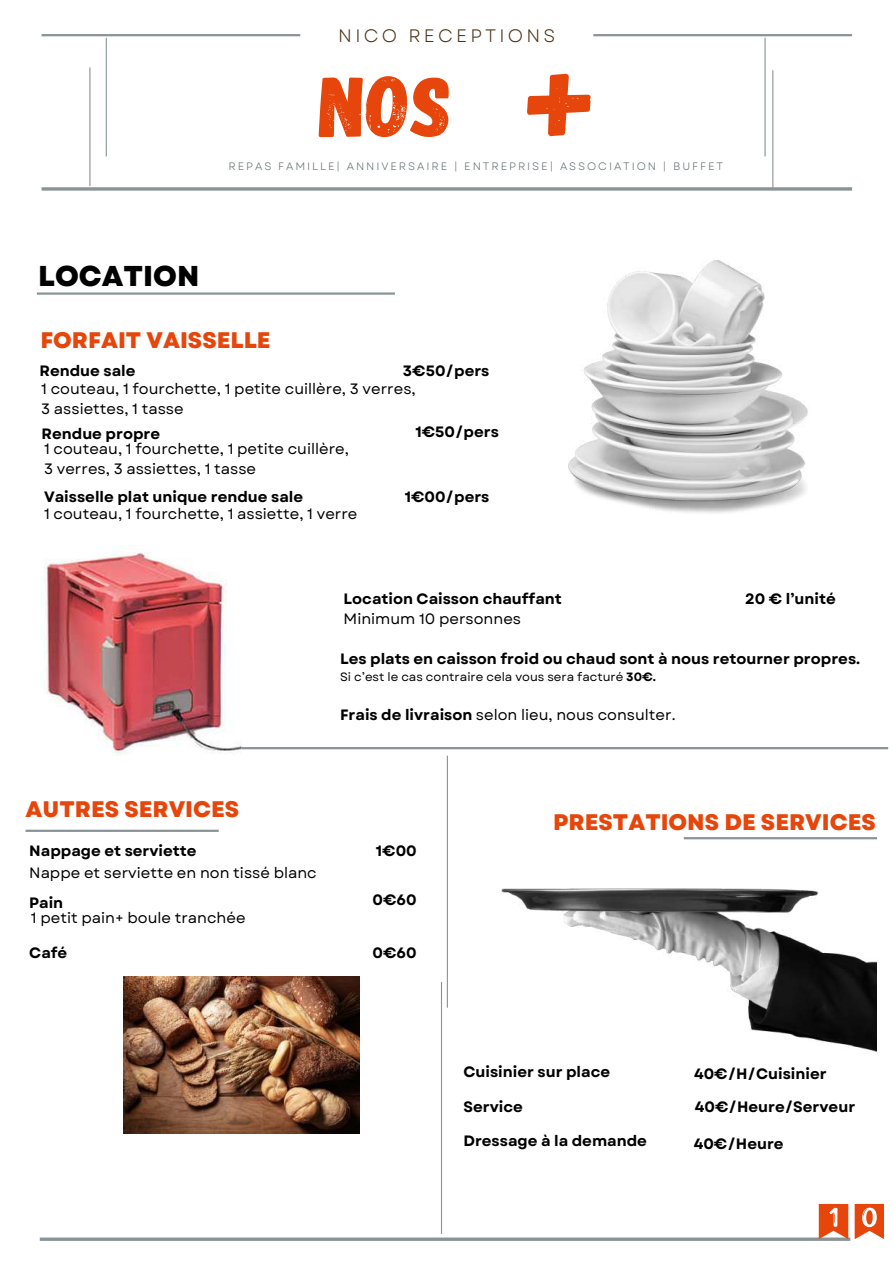
<style>
.page{position:relative;width:894px;height:1264px;background:#fff}
.page>*{position:absolute;margin:0;border:0;box-sizing:border-box;transform-origin:0 0}
.t1{font:150px "Gagalin";color:#e6460b}
.t2{font:86.1px "Gagalin";color:#e6460b}
.t3{font:800 28.65px "Garet";color:#000}
.t4{font:800 22.5px "Garet";color:#e6460b}
.t5{font:18px "Garet";letter-spacing:.18em;color:#4c3319}
.t6{font:700 15px "Garet";color:#000}
.t7{font:15px/20.2px "Garet";color:#000}
.t8{font:12px "Garet";color:#000}
.t9{font:10.8px "Garet";letter-spacing:.18em;color:#616d70}
.s1{font-weight:700}
</style>
<div class="page">
<svg style="left:42px;top:187px;width:809px;height:4px;background:#9ba4a5"></svg>
<hr style="left:42px;top:34px;width:258px;height:2px;background:#8a9496">
<hr style="left:37px;top:292px;width:358px;height:3px;background:#8a9496">
<hr style="left:78px;top:747px;width:809px;height:2px;background:#8a9496">
<hr style="left:593px;top:34px;width:258px;height:2px;background:#8a9496">
<hr style="left:772px;top:70px;width:1px;height:119px;background:#8a9496">
<hr style="left:764px;top:38px;width:1px;height:118px;background:#8a9496">
<hr style="left:40px;top:1237px;width:810px;height:3px;background:#8a9496">
<hr style="left:26px;top:829px;width:193px;height:3px;background:#8a9496">
<hr style="left:446px;top:755px;width:2px;height:252px;background:#8a9496">
<img style="left:501px;top:888px;width:375px;height:163px">
<img style="left:568px;top:261px;width:240px;height:252px">
<img style="left:124px;top:976px;width:235px;height:157px">
<hr style="left:106px;top:38px;width:1px;height:118px;background:#8a9496">
<hr style="left:89px;top:67px;width:1px;height:119px;background:#8a9496">
<hr style="left:683px;top:837px;width:193px;height:2px;background:#8a9496">
<img style="left:44px;top:545px;width:197px;height:210px">
<hr style="left:441px;top:981px;width:1px;height:252px;background:#8a9496">
<svg style="left:854px;top:1203px;width:29px;height:35px"></svg>
<svg style="left:818px;top:1203px;width:29px;height:35px"></svg>
<p class="t5" style="left:338px;top:23px;width:218px">NICO RECEPTIONS</p>
<h2 class="t2" style="left:319px;top:50px;width:134px">NOS</h2>
<h1 class="t1" style="left:519px;top:6px;width:79px">+</h1>
<p class="t9" style="left:228px;top:159px;width:496px">REPAS FAMILLE| ANNIVERSAIRE | ENTREPRISE| ASSOCIATION | BUFFET</p>
<h3 class="t3" style="left:38px;top:256px;width:163px">LOCATION</h3>
<h3 class="t4" style="left:40px;top:323px;width:232px">FORFAIT VAISSELLE</h3>
<p class="t6" style="left:39px;top:360px;width:97px">Rendue sale</p>
<p class="t6" style="left:403px;top:360px;width:88px">3€50/pers</p>
<p class="t7" style="left:41px;top:378px;width:376px">1 couteau, 1 fourchette, 1 petite cuillère, 3 verres,<br>3 assiettes, 1 tasse</p>
<p class="t6" style="left:415px;top:420px;width:85px">1€50/pers</p>
<p class="t6" style="left:42px;top:423px;width:120px">Rendue propre</p>
<p class="t7" style="left:44px;top:438px;width:306px">1 couteau, 1 fourchette, 1 petite cuillère,<br>3 verres, 3 assiettes, 1 tasse</p>
<p class="t7" style="left:44px;top:503px;width:315px">1 couteau, 1 fourchette, 1 assiette, 1 verre</p>
<p class="t6" style="left:44px;top:485px;width:260px">Vaisselle plat unique rendue sale</p>
<p class="t6" style="left:404px;top:485px;width:86px">1€00/pers</p>
<h3 class="t4" style="left:26px;top:792px;width:215px">AUTRES SERVICES</h3>
<p class="t6" style="left:343px;top:587px;width:220px">Location Caisson chauffant</p>
<p class="t6" style="left:744px;top:587px;width:92px">20 € l’unité</p>
<p class="t7" style="left:343px;top:608px;width:179px">Minimum 10 personnes</p>
<p class="t6" style="left:340px;top:647px;width:521px">Les plats en caisson froid ou chaud sont à nous retourner propres.</p>
<p class="t8" style="left:340px;top:668px;width:317px">Si c’est le cas contraire cela vous sera facturé <span class="s1">30€.</span></p>
<p class="t7" style="left:340px;top:704px;width:337px"><span class="s1">Frais de livraison</span> selon lieu, nous consulter.</p>
<h3 class="t4" style="left:553px;top:806px;width:324px">PRESTATIONS DE SERVICES</h3>
<p class="t6" style="left:29px;top:840px;width:169px">Nappage et serviette</p>
<p class="t6" style="left:375px;top:840px;width:42px">1€00</p>
<p class="t7" style="left:29px;top:863px;width:289px">Nappe et serviette en non tissé blanc</p>
<p class="t6" style="left:29px;top:891px;width:36px">Pain</p>
<p class="t7" style="left:31px;top:907px;width:216px">1 petit pain+ boule tranchée</p>
<p class="t6" style="left:372px;top:889px;width:46px">0€60</p>
<p class="t6" style="left:29px;top:942px;width:40px">Café</p>
<p class="t6" style="left:372px;top:942px;width:46px">0€60</p>
<p class="t6" style="left:463px;top:1061px;width:148px">Cuisinier sur place</p>
<p class="t6" style="left:693px;top:1062px;width:134px">40€/H/Cuisinier</p>
<p class="t6" style="left:463px;top:1095px;width:61px">Service</p>
<p class="t6" style="left:463px;top:1130px;width:185px">Dressage à la demande</p>
<p class="t6" style="left:694px;top:1096px;width:162px">40€/Heure/Serveur</p>
<p class="t6" style="left:693px;top:1132px;width:91px">40€/Heure</p>
</div>
